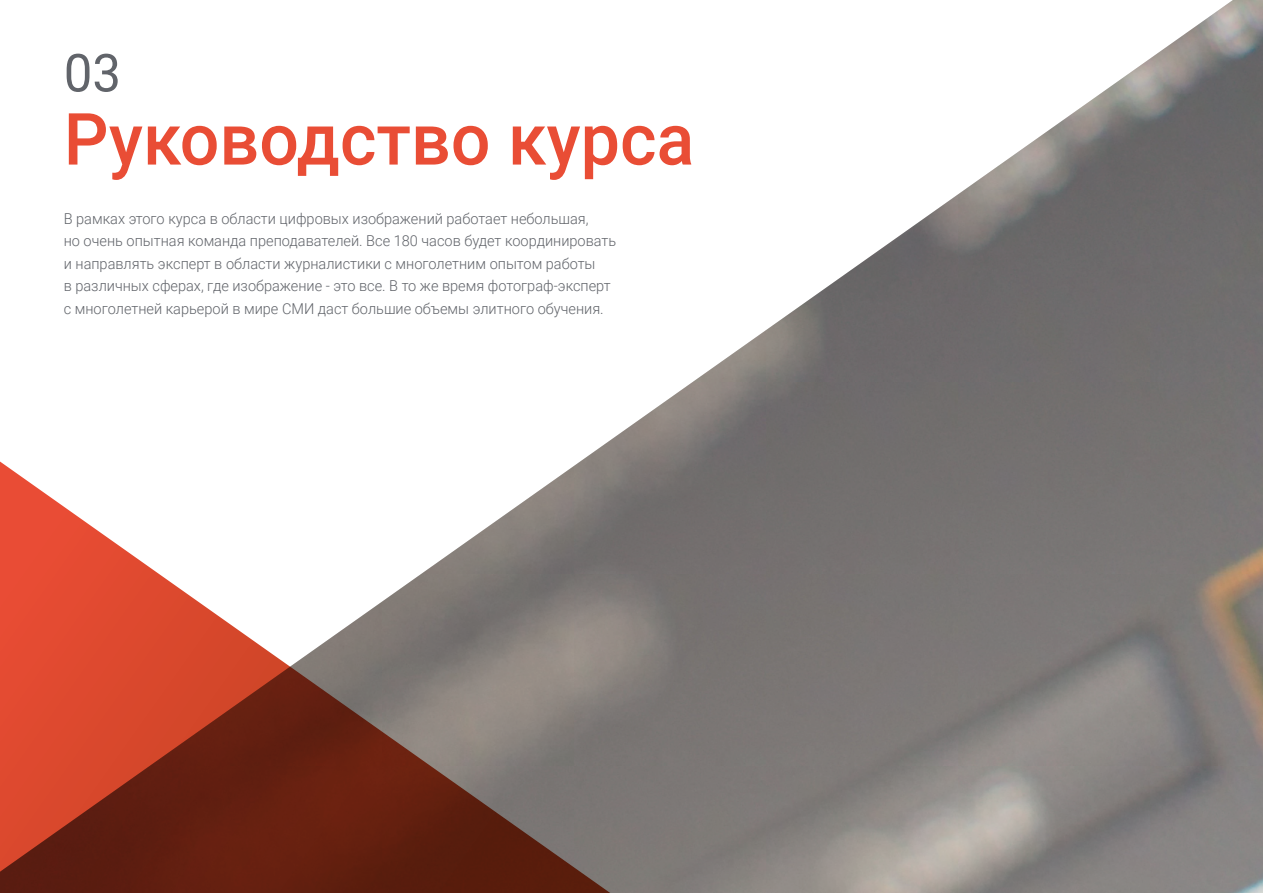
<style>
.page{position:relative;width:1263px;height:893px;background:#fff}
.page>*{position:absolute;margin:0;border:0;box-sizing:border-box;transform-origin:0 0}
.t1{font:500 72px "Roboto";color:#e94d35}
.t2{font:52.5px "Roboto";color:#61646a}
.t3{font:300 15px/22.5px "Roboto";color:#61646a}
</style>
<div class="page">
<img style="left:602px;top:0;width:661px;height:893px">
<svg style="left:0;top:446px;width:640px;height:447px"></svg>
<h2 class="t2" style="left:64px;top:36px;width:59px">03</h2>
<h1 class="t1" style="left:64px;top:89px;width:632px">Руководство курса</h1>
<p class="t3" style="left:64px;top:207px;width:554px">В рамках этого курса в области цифровых изображений работает небольшая,<br>но очень опытная команда преподавателей. Все 180 часов будет координировать и направлять эксперт в области журналистики с многолетним опытом работы<br>в различных сферах, где изображение - это все. В то же время фотограф-эксперт с многолетней карьерой в мире СМИ даст большие объемы элитного обучения.</p>
</div>
